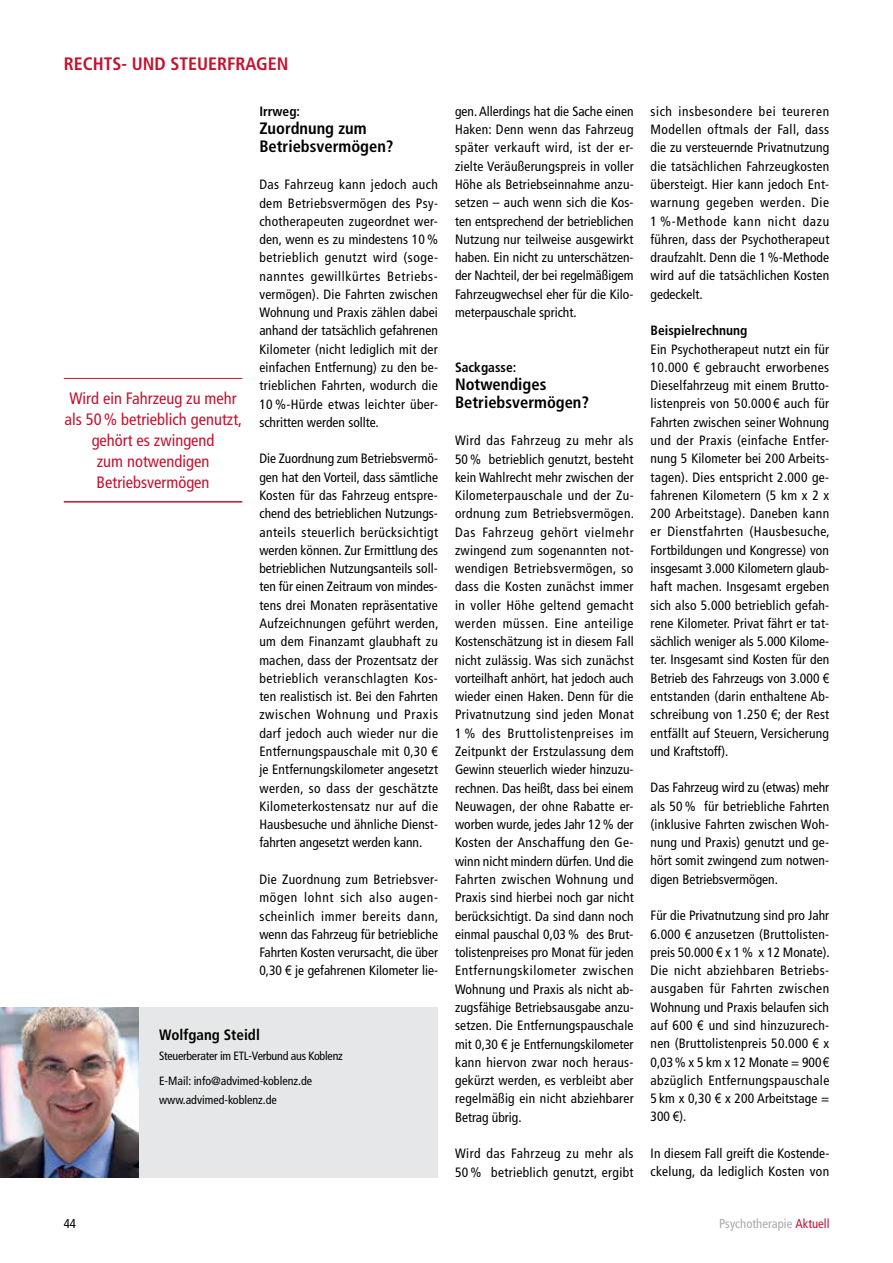
<style>
.page{position:relative;width:893px;height:1263px;background:#fff}
.page>*{position:absolute;margin:0;border:0;box-sizing:border-box;transform-origin:0 0}
.t1{font:700 condensed 18px "Frutiger";color:#c4122f}
.t2{font:condensed 16.5px/21px "Frutiger";color:#c4122f;text-align:center}
.t3{font:700 condensed 16.5px/18px "Frutiger";color:#000}
.t4{font:700 condensed 15px "Frutiger";color:#000}
.t5{font:condensed 13.5px/18.3px "Frutiger";letter-spacing:.005em;color:#000;text-align:justify}
.t6{font:condensed 13.5px/18.3px "Frutiger";letter-spacing:.025em;color:#000}
.t7{font:700 condensed 13.5px "Frutiger";color:#000}
.t8{font:condensed 12.75px "Frutiger";color:#a7a9ac}
.t9{font:condensed 12.75px "Frutiger";color:#000}
.t10{font:condensed 12px/25.7px "Frutiger";letter-spacing:-.02em;color:#000}
.t11{font:condensed 12px "Frutiger";color:#000}
.s1{font-family:"Arial Narrow";font-stretch:normal}
.s2{color:#c4122f}
</style>
<div class="page">
<hr style="left:64px;top:378px;width:178px;height:1px;background:#c4122f">
<hr style="left:64px;top:501px;width:178px;height:2px;background:#c4122f">
<div style="left:138px;top:1008px;width:300px;height:170px;background:#e6e7e8"></div>
<img style="left:0;top:1008px;width:139px;height:170px">
<h1 class="t1" style="left:64px;top:54px;width:226px">RECHTS- UND STEUERFRAGEN</h1>
<p class="t7" style="left:259px;top:103px;width:42px">Irrweg:</p>
<p class="t3" style="left:259px;top:120px;width:136px">Zuordnung zum<br>Betriebsvermögen?</p>
<p class="t5" style="left:259px;top:175px;width:180px">Das Fahrzeug kann jedoch auch dem Betriebsvermögen des Psy&shy;chotherapeuten zugeordnet wer&shy;den, wenn es zu mindestens 10 % betrieblich genutzt wird (soge&shy;nanntes gewillkürtes Betriebs&shy;vermögen). Die Fahrten zwischen Wohnung und Praxis zählen dabei anhand der tatsächlich gefahrenen Kilometer (nicht lediglich mit der einfachen Entfernung) zu den be&shy;trieblichen Fahrten, wodurch die 10 %-Hürde etwas leichter über&shy;schritten werden sollte.</p>
<p class="t5" style="left:259px;top:450px;width:181px">Die Zuordnung zum Betriebsvermö&shy;gen hat den Vorteil, dass sämtliche Kosten für das Fahrzeug entspre&shy;chend des betrieblichen Nutzungs&shy;anteils steuerlich berücksichtigt werden können. Zur Ermittlung des betrieblichen Nutzungsanteils soll&shy;ten für einen Zeitraum von mindes&shy;tens drei Monaten repräsentative Aufzeichnungen geführt werden, um dem Finanzamt glaubhaft zu machen, dass der Prozentsatz der betrieblich veranschlagten Kos&shy;ten realistisch ist. Bei den Fahrten zwischen Wohnung und Praxis darf jedoch auch wieder nur die Entfernungspauschale mit 0,30 <span class="s1">€ </span>je Entfernungskilometer angesetzt werden, so dass der geschätzte Kilometerkostensatz nur auf die Hausbesuche und ähnliche Dienst&shy;fahrten angesetzt werden kann.</p>
<p class="t5" style="left:259px;top:870px;width:181px">Die Zuordnung zum Betriebsver&shy;mögen lohnt sich also augen&shy;scheinlich immer bereits dann, wenn das Fahrzeug für betriebliche Fahrten Kosten verursacht, die über 0,30 <span class="s1">€</span> je gefahrenen Kilometer lie-</p>
<p class="t2" style="left:65px;top:388px;width:179px">Wird ein Fahrzeug zu mehr als 50% betrieblich genutzt, gehört es zwingend<br>zum notwendigen<br>Betriebsvermögen</p>
<p class="t4" style="left:159px;top:1026px;width:102px">Wolfgang Steidl</p>
<p class="t10" style="left:159px;top:1043px;width:185px">Steuerberater im ETL-Verbund aus Koblenz<br>E-Mail: info@advimed-koblenz.de</p>
<p class="t11" style="left:159px;top:1092px;width:119px">www.advimed-koblenz.de</p>
<p class="t5" style="left:455px;top:102px;width:180px">gen. Allerdings hat die Sache einen Haken: Denn wenn das Fahrzeug später verkauft wird, ist der er&shy;zielte Veräußerungspreis in voller Höhe als Betriebseinnahme anzu&shy;setzen – auch wenn sich die Kos&shy;ten entsprechend der betrieblichen Nutzung nur teilweise ausgewirkt haben. Ein nicht zu unterschätzen&shy;der Nachteil, der bei regelmäßigem Fahrzeugwechsel eher für die Kilo&shy;meterpauschale spricht.</p>
<p class="t7" style="left:455px;top:359px;width:63px">Sackgasse:</p>
<p class="t3" style="left:455px;top:376px;width:136px">Notwendiges<br>Betriebsvermögen?</p>
<p class="t5" style="left:455px;top:431px;width:181px">Wird das Fahrzeug zu mehr als 50 % betrieblich genutzt, besteht kein Wahlrecht mehr zwischen der Kilometerpauschale und der Zu&shy;ordnung zum Betriebsvermögen.<br>Das Fahrzeug gehört vielmehr zwingend zum sogenannten not&shy;wendigen Betriebsvermögen, so dass die Kosten zunächst immer in voller Höhe geltend gemacht werden müssen. Eine anteilige Kostenschätzung ist in diesem Fall nicht zulässig. Was sich zunächst vorteilhaft anhört, hat jedoch auch wieder einen Haken. Denn für die Privatnutzung sind jeden Monat 1 % des Bruttolistenpreises im Zeitpunkt der Erstzulassung dem Gewinn steuerlich wieder hinzuzu&shy;rechnen. Das heißt, dass bei einem Neuwagen, der ohne Rabatte er&shy;worben wurde, jedes Jahr 12% der Kosten der Anschaffung den Ge&shy;winn nicht mindern dürfen. Und die Fahrten zwischen Wohnung und Praxis sind hierbei noch gar nicht berücksichtigt. Da sind dann noch einmal pauschal 0,03 % des Brut&shy;tolistenpreises pro Monat für jeden Entfernungskilometer zwischen Wohnung und Praxis als nicht ab&shy;zugsfähige Betriebsausgabe anzu&shy;setzen. Die Entfernungspauschale mit 0,30 <span class="s1">€</span> je Entfernungskilometer kann hiervon zwar noch heraus&shy;gekürzt werden, es verbleibt aber regelmäßig ein nicht abziehbarer Betrag übrig.</p>
<p class="t6" style="left:455px;top:1144px;width:180px">Wird das Fahrzeug zu mehr als<br>50 % betrieblich genutzt, ergibt</p>
<p class="t5" style="left:651px;top:102px;width:180px">sich insbesondere bei teureren Modellen oftmals der Fall, dass die zu versteuernde Privatnutzung die tatsächlichen Fahrzeugkosten übersteigt. Hier kann jedoch Ent&shy;warnung gegeben werden. Die 1 %-Methode kann nicht dazu führen, dass der Psychotherapeut draufzahlt. Denn die 1 %-Methode wird auf die tatsächlichen Kosten gedeckelt.</p>
<p class="t7" style="left:651px;top:323px;width:98px">Beispielrechnung</p>
<p class="t5" style="left:651px;top:340px;width:181px">Ein Psychotherapeut nutzt ein für 10.000 <span class="s1">€</span> gebraucht erworbenes Dieselfahrzeug mit einem Brutto&shy;listenpreis von 50.000 <span class="s1">€</span> auch für Fahrten zwischen seiner Wohnung und der Praxis (einfache Entfer&shy;nung 5 Kilometer bei 200 Arbeits&shy;tagen). Dies entspricht 2.000 ge&shy;fahrenen Kilometern (5 km x 2 x 200 Arbeitstage). Daneben kann er Dienstfahrten (Hausbesuche, Fortbildungen und Kongresse) von insgesamt 3.000 Kilometern glaub&shy;haft machen. Insgesamt ergeben sich also 5.000 betrieblich gefah&shy;rene Kilometer. Privat fährt er tat&shy;sächlich weniger als 5.000 Kilome&shy;ter. Insgesamt sind Kosten für den Betrieb des Fahrzeugs von 3.000 <span class="s1">€ </span>entstanden (darin enthaltene Ab&shy;schreibung von 1.250 <span class="s1">€</span>; der Rest entfällt auf Steuern, Versicherung und Kraftstoff).</p>
<p class="t5" style="left:651px;top:779px;width:180px">Das Fahrzeug wird zu (etwas) mehr als 50 % für betriebliche Fahrten (inklusive Fahrten zwischen Woh&shy;nung und Praxis) genutzt und ge&shy;hört somit zwingend zum notwen&shy;digen Betriebsvermögen.</p>
<p class="t5" style="left:651px;top:906px;width:181px">Für die Privatnutzung sind pro Jahr 6.000 <span class="s1">€</span> anzusetzen (Bruttolisten&shy;preis 50.000 <span class="s1">€</span> x 1% x 12 Monate).<br>Die nicht abziehbaren Betriebs&shy;ausgaben für Fahrten zwischen Wohnung und Praxis belaufen sich auf 600 <span class="s1">€</span> und sind hinzuzurech&shy;nen (Bruttolistenpreis 50.000 <span class="s1">€</span> x 0,03% x 5 km x 12 Monate = 900<span class="s1">€ </span>abzüglich Entfernungspauschale 5 km x 0,30 <span class="s1">€</span> x 200 Arbeitstage = 300 <span class="s1">€</span>).</p>
<p class="t5" style="left:651px;top:1144px;width:180px">In diesem Fall greift die Kostende&shy;ckelung, da lediglich Kosten von</p>
<p class="t9" style="left:64px;top:1216px;width:14px">44</p>
<p class="t8" style="left:719px;top:1216px;width:112px">Psychotherapie <span class="s2">Aktuell</span></p>
</div>
